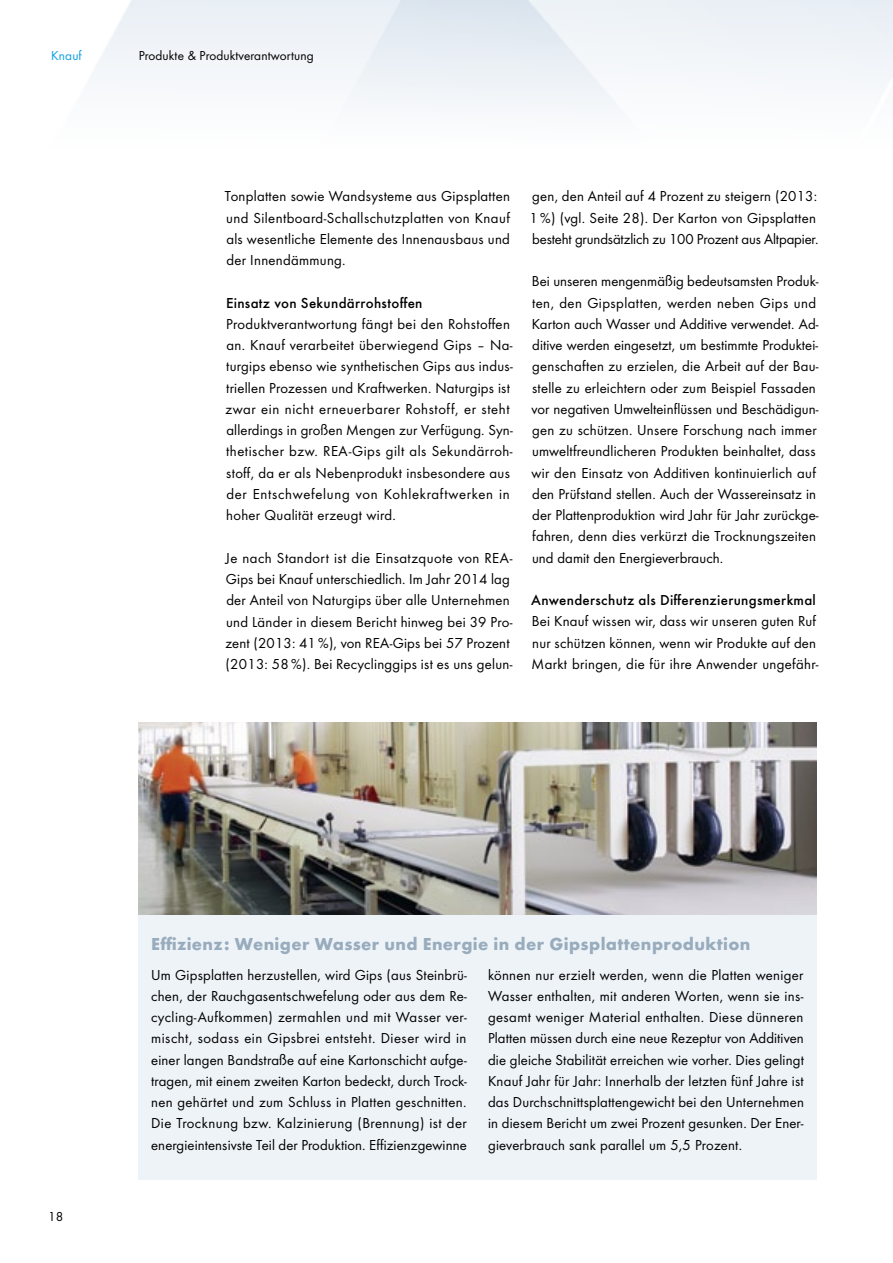
<style>
.page{position:relative;width:893px;height:1263px;background:#fff}
.page>*{position:absolute;margin:0;border:0;box-sizing:border-box;transform-origin:0 0}
.t1{font:700 18px "Futura";letter-spacing:.02em;color:#98acbd}
.t2{font:15px/21.3px "Futura Boo";letter-spacing:.015em;color:#000}
.t3{font:500 15px "Futura";letter-spacing:.02em;color:#000}
.t4{font:13.5px "Futura Boo";letter-spacing:.01em;color:#000}
.t5{font:13.5px "Futura Boo";letter-spacing:.01em;color:#0ba1e2}
</style>
<div class="page">
<div style="left:138px;top:914px;width:678px;height:266px;background:#eef3f8"></div>
<img style="left:138px;top:723px;width:678px;height:191px">
<p class="t5" style="left:51px;top:47px;width:32px">Knauf</p>
<p class="t4" style="left:139px;top:47px;width:177px">Produkte &amp; Produktverantwortung</p>
<p class="t2" style="left:225px;top:186px;width:287px;text-align:justify">Tonplatten sowie Wandsysteme aus Gipsplatten und Silentboard-Schallschutzplatten von Knauf als wesentliche Elemente des Innenausbaus und der Innendämmung.</p>
<p class="t3" style="left:226px;top:294px;width:198px">Einsatz von Sekundärrohstoffen</p>
<p class="t2" style="left:225px;top:313px;width:289px">Produktverantwortung fängt bei den Rohstoffen an. Knauf verarbeitet überwiegend Gips – Na&shy;turgips ebenso wie synthetischen Gips aus indus&shy;triellen Prozessen und Kraftwerken. Naturgips ist zwar ein nicht erneuerbarer Rohstoff, er steht allerdings in großen Mengen zur Verfügung. Syn&shy;thetischer bzw. REA-Gips gilt als Sekundärroh&shy;stoff, da er als Nebenprodukt insbesondere aus der Entschwefelung von Kohlekraftwerken in hoher Qualität erzeugt wird.</p>
<p class="t2" style="left:225px;top:547px;width:289px">Je nach Standort ist die Einsatzquote von REA-Gips bei Knauf unterschiedlich. Im Jahr 2014 lag der Anteil von Naturgips über alle Unternehmen und Länder in diesem Bericht hinweg bei 39 Pro&shy;zent (2013: 41 %), von REA-Gips bei 57 Prozent (2013: 58 %). Bei Recyclinggips ist es uns gelun-</p>
<p class="t2" style="left:529px;top:186px;width:291px">gen, den Anteil auf 4 Prozent zu steigern (2013:<br>1 %) (vgl. Seite 28). Der Karton von Gipsplatten besteht grundsätzlich zu 100 Prozent aus Altpapier.</p>
<p class="t2" style="left:532px;top:271px;width:289px">Bei unseren mengenmäßig bedeutsamsten Produk&shy;ten, den Gipsplatten, werden neben Gips und Karton auch Wasser und Additive verwendet. Ad&shy;ditive werden eingesetzt, um bestimmte Produktei&shy;genschaften zu erzielen, die Arbeit auf der Bau&shy;stelle zu erleichtern oder zum Beispiel Fassaden vor negativen Umwelteinflüssen und Beschädigun&shy;gen zu schützen. Unsere Forschung nach immer umweltfreundlicheren Produkten beinhaltet, dass wir den Einsatz von Additiven kontinuierlich auf den Prüfstand stellen. Auch der Wassereinsatz in der Plattenproduktion wird Jahr für Jahr zurückge&shy;fahren, denn dies verkürzt die Trocknungszeiten und damit den Energieverbrauch.</p>
<p class="t3" style="left:531px;top:591px;width:286px">Anwenderschutz als Differenzierungsmerkmal</p>
<p class="t2" style="left:532px;top:611px;width:288px">Bei Knauf wissen wir, dass wir unseren guten Ruf nur schützen können, wenn wir Produkte auf den<br>Markt bringen, die für ihre Anwender ungefähr-</p>
<p class="t4" style="left:48px;top:1208px;width:17px">18</p>
<p class="t1" style="left:151px;top:932px;width:601px">Effizienz: Weniger Wasser und Energie in der Gipsplattenproduktion</p>
<p class="t2" style="left:151px;top:964px;width:317px;text-align:justify">Um Gipsplatten herzustellen, wird Gips (aus Steinbrü&shy;chen, der Rauchgasentschwefelung oder aus dem Re&shy;cycling-Aufkommen) zermahlen und mit Wasser ver&shy;mischt, sodass ein Gipsbrei entsteht. Dieser wird in einer langen Bandstraße auf eine Kartonschicht aufge&shy;tragen, mit einem zweiten Karton bedeckt, durch Trock&shy;nen gehärtet und zum Schluss in Platten geschnitten.<br>Die Trocknung bzw. Kalzinierung (Brennung) ist der energieintensivste Teil der Produktion. Effizienzgewinne</p>
<p class="t2" style="left:488px;top:964px;width:317px;text-align:justify">können nur erzielt werden, wenn die Platten weniger Wasser enthalten, mit anderen Worten, wenn sie ins&shy;gesamt weniger Material enthalten. Diese dünneren Platten müssen durch eine neue Rezeptur von Additiven die gleiche Stabilität erreichen wie vorher. Dies gelingt Knauf Jahr für Jahr: Innerhalb der letzten fünf Jahre ist das Durchschnittsplattengewicht bei den Unternehmen in diesem Bericht um zwei Prozent gesunken. Der Ener&shy;gieverbrauch sank parallel um 5,5 Prozent.</p>
</div>
